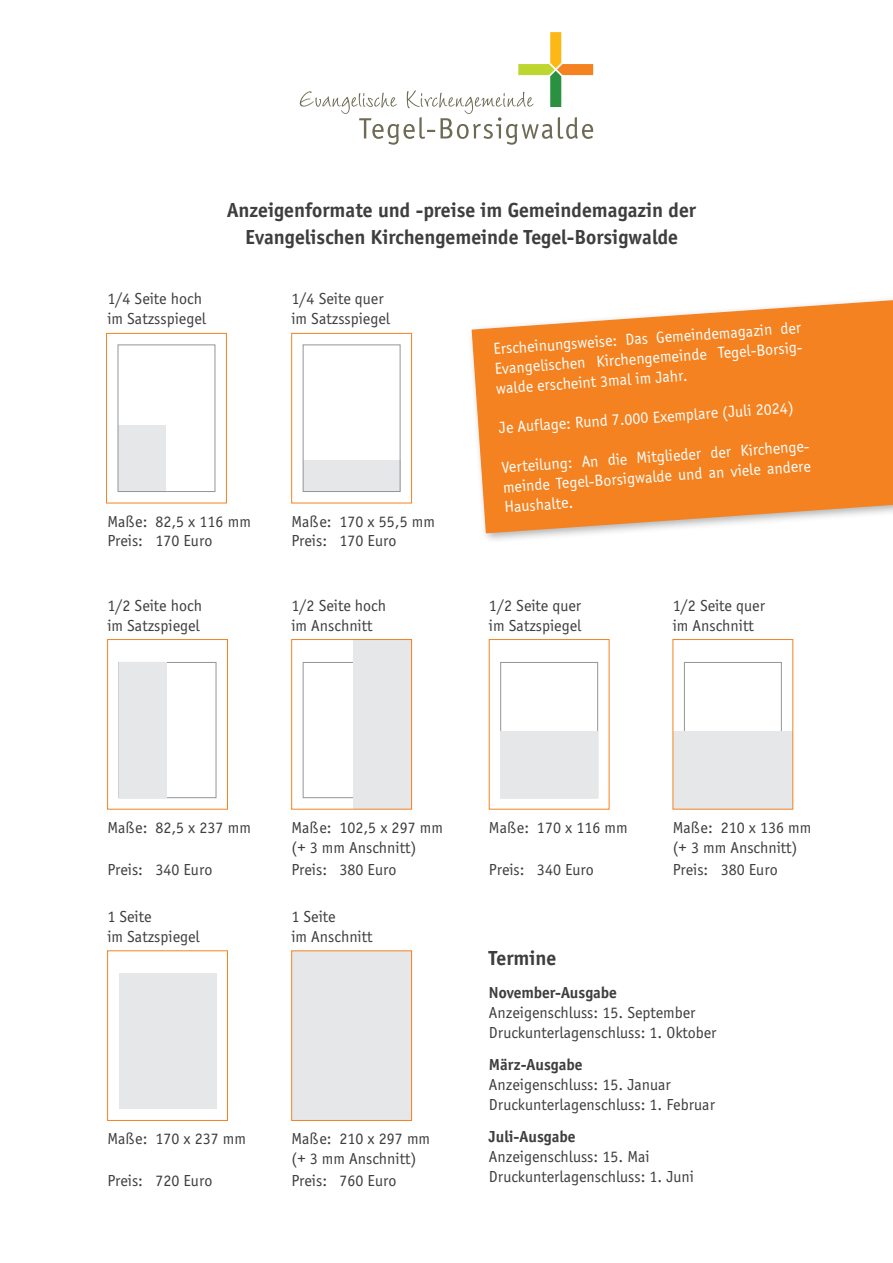
<style>
.page{position:relative;width:893px;height:1263px;background:#fff}
.page>*{position:absolute;margin:0;border:0;box-sizing:border-box;transform-origin:0 0}
.t1{font:700 21px/27px "Officina Sans EF";color:#3e3e3f;text-align:center}
.t2{font:16.5px/19.8px "Officina Sans EF";color:#3e3e3f}
.t3{font:16.5px/19.8px "Officina Sans EF";color:#fff}
.t4{font:700 16.5px "Officina Sans EF";color:#3e3e3f}
</style>
<div class="page">
<svg style="left:300px;top:32px;width:293px;height:113px"></svg>
<div style="left:303px;top:460px;width:97px;height:32px;background:#e6e7e9"></div>
<div style="left:303px;top:345px;width:97px;height:147px;border:1px solid #939598"></div>
<div style="left:291px;top:333px;width:121px;height:170px;border:1px solid #f58220"></div>
<div style="left:501px;top:662px;width:97px;height:136px;border:1px solid #939598"></div>
<div style="left:501px;top:731px;width:97px;height:67px;background:#e6e7e9"></div>
<div style="left:119px;top:974px;width:97px;height:135px;background:#e6e7e9"></div>
<div style="left:107px;top:950px;width:121px;height:171px;border:1px solid #f58220"></div>
<div style="left:119px;top:662px;width:97px;height:136px;border:1px solid #939598"></div>
<div style="left:119px;top:662px;width:47px;height:136px;background:#e6e7e9"></div>
<div style="left:107px;top:639px;width:121px;height:170px;border:1px solid #f58220"></div>
<div style="left:684px;top:662px;width:97px;height:136px;border:1px solid #939598"></div>
<div style="left:673px;top:731px;width:120px;height:78px;background:#e6e7e9"></div>
<div style="left:292px;top:951px;width:120px;height:169px;background:#e6e7e9"></div>
<div style="left:291px;top:950px;width:121px;height:171px;border:1px solid #f58220"></div>
<div style="left:303px;top:662px;width:97px;height:136px;border:1px solid #939598"></div>
<div style="left:353px;top:639px;width:59px;height:170px;background:#e6e7e9"></div>
<div style="left:291px;top:639px;width:121px;height:170px;border:1px solid #f58220"></div>
<div style="left:118px;top:425px;width:47px;height:67px;background:#e6e7e9"></div>
<div style="left:118px;top:345px;width:97px;height:147px;border:1px solid #939598"></div>
<div style="left:106px;top:333px;width:121px;height:170px;border:1px solid #f58220"></div>
<svg style="left:471px;top:299px;width:422px;height:235px;background:#f5923e"></svg>
<p class="t1" style="left:227px;top:196px;width:470px">Anzeigenformate und -preise im Gemeindemagazin der<br>Evangelischen Kirchengemeinde Tegel-Borsigwalde</p>
<p class="t2" style="left:107px;top:289px;width:100px">1/4 Seite hoch im Satzsspiegel</p>
<p class="t2" style="left:291px;top:289px;width:100px">1/4 Seite quer im Satzsspiegel</p>
<p class="t2" style="left:107px;top:511px;width:145px">Maße: 82,5 x 116 mm<br>Preis: 170 Euro</p>
<p class="t2" style="left:291px;top:511px;width:145px">Maße: 170 x 55,5 mm<br>Preis: 170 Euro</p>
<p class="t3" style="left:493px;top:339px;width:313px;rotate:-4deg">Erscheinungsweise: Das Gemeindemagazin der<br>Evangelischen Kirchengemeinde Tegel-Borsig&shy;walde erscheint 3mal im Jahr.</p>
<p class="t3" style="left:498px;top:418px;width:297px;rotate:-4deg">Je Auflage: Rund 7.000 Exemplare (Juli 2024)</p>
<p class="t3" style="left:501px;top:458px;width:313px;rotate:-4deg">Verteilung: An die Mitglieder der Kirchenge&shy;meinde Tegel-Borsigwalde und an viele andere<br>Haushalte.</p>
<p class="t2" style="left:107px;top:596px;width:96px">1/2 Seite hoch im Satzspiegel</p>
<p class="t2" style="left:673px;top:596px;width:94px">1/2 Seite quer im Anschnitt</p>
<p class="t2" style="left:489px;top:596px;width:94px">1/2 Seite quer im Satzspiegel</p>
<p class="t2" style="left:291px;top:596px;width:96px">1/2 Seite hoch im Anschnitt</p>
<p class="t2" style="left:107px;top:817px;width:145px">Maße: 82,5 x 237 mm</p>
<p class="t2" style="left:107px;top:860px;width:106px">Preis: 340 Euro</p>
<p class="t2" style="left:107px;top:907px;width:94px">1 Seite<br>im Satzspiegel</p>
<p class="t2" style="left:291px;top:817px;width:153px">Maße: 102,5 x 297 mm (+ 3 mm Anschnitt)</p>
<p class="t2" style="left:291px;top:860px;width:106px">Preis: 380 Euro</p>
<p class="t2" style="left:291px;top:907px;width:83px">1 Seite<br>im Anschnitt</p>
<p class="t2" style="left:107px;top:1129px;width:140px">Maße: 170 x 237 mm</p>
<p class="t2" style="left:107px;top:1171px;width:106px">Preis: 720 Euro</p>
<p class="t2" style="left:291px;top:1129px;width:140px">Maße: 210 x 297 mm (+ 3 mm Anschnitt)</p>
<p class="t2" style="left:291px;top:1171px;width:106px">Preis: 760 Euro</p>
<p class="t2" style="left:489px;top:817px;width:140px">Maße: 170 x 116 mm</p>
<p class="t2" style="left:489px;top:860px;width:106px">Preis: 340 Euro</p>
<p class="t2" style="left:673px;top:817px;width:140px">Maße: 210 x 136 mm (+ 3 mm Anschnitt)</p>
<p class="t2" style="left:673px;top:860px;width:106px">Preis: 380 Euro</p>
<p class="t1" style="left:489px;top:945px;width:69px">Termine</p>
<p class="t4" style="left:489px;top:982px;width:129px">November-Ausgabe</p>
<p class="t2" style="left:489px;top:1002px;width:229px">Anzeigenschluss: 15. September<br>Druckunterlagenschluss: 1. Oktober</p>
<p class="t4" style="left:489px;top:1055px;width:95px">März-Ausgabe</p>
<p class="t2" style="left:489px;top:1075px;width:228px">Anzeigenschluss: 15. Januar<br>Druckunterlagenschluss: 1. Februar</p>
<p class="t4" style="left:489px;top:1127px;width:88px">Juli-Ausgabe</p>
<p class="t2" style="left:489px;top:1147px;width:207px">Anzeigenschluss: 15. Mai<br>Druckunterlagenschluss: 1. Juni</p>
</div>
